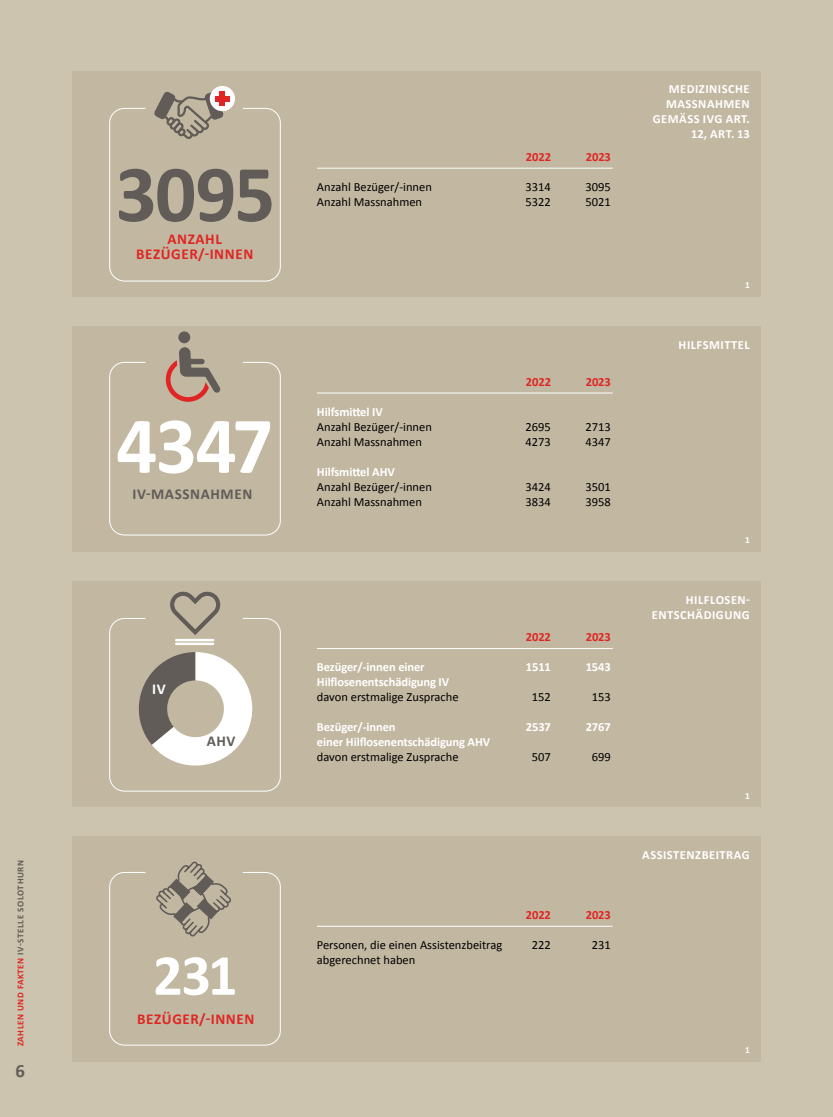
<style>
.page{position:relative;width:833px;height:1117px;background:#fff}
.page>*{position:absolute;margin:0;border:0;box-sizing:border-box;transform-origin:0 0}
.t1{font:700 81.25px "Calibri";color:#fff}
.t2{font:700 81.25px "Calibri";color:#615c58}
.t3{font:700 58.38px "Calibri";color:#fff}
.t4{font:700 18.75px "Calibri";color:#615c58}
.t5{font:700 15.12px/15px "Calibri";letter-spacing:.04em;color:#df2625;text-align:center}
.t6{font:700 15.12px "Calibri";letter-spacing:.04em;color:#615c58}
.t7{font:700 15.12px "Calibri";color:#fff}
.t8{font:12.5px "Calibri";color:#000}
.t9{font:700 12.5px "Calibri";letter-spacing:-.01em;color:#fff}
.t10{font:700 12.5px/15px "Calibri";letter-spacing:.04em;color:#fff;text-align:right}
.t11{font:700 12.5px "Calibri";letter-spacing:-.01em;color:#df2625}
.t12{font:700 9.38px "Calibri";color:#fff}
.t13{font:700 9px "Calibri";letter-spacing:.065em;color:#615c58}
.s1{color:#df2625}
</style>
<div class="page">
<div style="left:0;top:0;width:833px;height:1116px;background:#cdc4b0"></div>
<div style="left:72px;top:71px;width:688px;height:225px;background:#c2b8a1"></div>
<div style="left:72px;top:326px;width:688px;height:225px;background:#c2b8a1"></div>
<div style="left:72px;top:581px;width:688px;height:225px;background:#c2b8a1"></div>
<div style="left:72px;top:836px;width:688px;height:225px;background:#c2b8a1"></div>
<div style="left:109px;top:108px;width:172px;height:173px;border:1px solid #fff;border-radius:15px"></div>
<div style="left:109px;top:362px;width:172px;height:173px;border:1px solid #fff;border-radius:15px"></div>
<div style="left:109px;top:618px;width:172px;height:173px;border:1px solid #fff;border-radius:15px"></div>
<div style="left:109px;top:871px;width:172px;height:174px;border:1px solid #fff;border-radius:15px"></div>
<div style="left:178px;top:331px;width:12px;height:12px;background:#615c58;border-radius:50%"></div>
<svg style="left:166px;top:347px;width:55px;height:54px"></svg>
<svg style="left:154px;top:861px;width:79px;height:76px"></svg>
<svg style="left:154px;top:92px;width:69px;height:47px"></svg>
<div style="left:210px;top:86px;width:25px;height:25px;background:#fff;border-radius:50%"></div>
<div style="left:219px;top:91px;width:6px;height:15px;background:#df2625"></div>
<div style="left:215px;top:96px;width:15px;height:6px;background:#df2625"></div>
<svg style="left:169px;top:591px;width:52px;height:44px"></svg>
<hr style="left:176px;top:638px;width:37px;height:3px;background:#fff">
<hr style="left:176px;top:642px;width:37px;height:3px;background:#fff">
<svg style="left:138px;top:652px;width:115px;height:114px"></svg>
<hr style="left:317px;top:168px;width:295px;height:1px;background:#fff">
<hr style="left:317px;top:392px;width:295px;height:1px;background:#fff">
<hr style="left:317px;top:648px;width:295px;height:1px;background:#fff">
<hr style="left:317px;top:925px;width:295px;height:1px;background:#fff">
<p class="t13" style="left:14px;top:1046px;width:188px;rotate:-90deg"><span class="s1">ZAHLEN UND FAKTEN</span> IV-STELLE SOLOTHURN</p>
<h3 class="t4" style="left:15px;top:1056px;width:11px">6</h3>
<h1 class="t2" style="left:116px;top:136px;width:161px">3095</h1>
<p class="t5" style="left:136px;top:230px;width:119px">ANZAHL<br>BEZÜGER/-INNEN</p>
<h1 class="t1" style="left:116px;top:388px;width:159px">4347</h1>
<p class="t6" style="left:132px;top:483px;width:121px">IV-MASSNAHMEN</p>
<p class="t7" style="left:152px;top:678px;width:15px">IV</p>
<p class="t6" style="left:207px;top:730px;width:30px">AHV</p>
<h2 class="t3" style="left:153px;top:933px;width:86px">231</h2>
<p class="t5" style="left:137px;top:1010px;width:119px">BEZÜGER/-INNEN</p>
<p class="t11" style="left:526px;top:148px;width:27px">2022</p>
<p class="t11" style="left:586px;top:148px;width:27px">2023</p>
<p class="t8" style="left:317px;top:178px;width:116px">Anzahl Bezüger/-innen</p>
<p class="t8" style="left:525px;top:178px;width:27px">3314</p>
<p class="t8" style="left:585px;top:178px;width:27px">3095</p>
<p class="t8" style="left:317px;top:193px;width:107px">Anzahl Massnahmen</p>
<p class="t8" style="left:525px;top:193px;width:27px">5322</p>
<p class="t8" style="left:585px;top:193px;width:27px">5021</p>
<p class="t11" style="left:526px;top:373px;width:27px">2022</p>
<p class="t11" style="left:586px;top:373px;width:27px">2023</p>
<p class="t9" style="left:317px;top:403px;width:67px">Hilfsmittel IV</p>
<p class="t8" style="left:317px;top:418px;width:116px">Anzahl Bezüger/-innen</p>
<p class="t8" style="left:525px;top:418px;width:27px">2695</p>
<p class="t8" style="left:585px;top:418px;width:27px">2713</p>
<p class="t8" style="left:317px;top:433px;width:107px">Anzahl Massnahmen</p>
<p class="t8" style="left:525px;top:433px;width:27px">4273</p>
<p class="t8" style="left:585px;top:433px;width:27px">4347</p>
<p class="t9" style="left:317px;top:463px;width:79px">Hilfsmittel AHV</p>
<p class="t8" style="left:317px;top:478px;width:116px">Anzahl Bezüger/-innen</p>
<p class="t8" style="left:525px;top:478px;width:27px">3424</p>
<p class="t8" style="left:585px;top:478px;width:27px">3501</p>
<p class="t8" style="left:317px;top:493px;width:107px">Anzahl Massnahmen</p>
<p class="t8" style="left:525px;top:493px;width:27px">3834</p>
<p class="t8" style="left:585px;top:493px;width:27px">3958</p>
<p class="t11" style="left:526px;top:628px;width:27px">2022</p>
<p class="t11" style="left:586px;top:628px;width:27px">2023</p>
<p class="t9" style="left:317px;top:658px;width:109px">Bezüger/-innen einer</p>
<p class="t9" style="left:526px;top:658px;width:27px">1511</p>
<p class="t9" style="left:585px;top:658px;width:27px">1543</p>
<p class="t9" style="left:317px;top:673px;width:134px">Hilflosenentschädigung IV</p>
<p class="t8" style="left:317px;top:688px;width:143px">davon erstmalige Zusprache</p>
<p class="t8" style="left:532px;top:688px;width:21px">152</p>
<p class="t8" style="left:592px;top:688px;width:21px">153</p>
<p class="t9" style="left:317px;top:718px;width:80px">Bezüger/-innen</p>
<p class="t9" style="left:526px;top:718px;width:27px">2537</p>
<p class="t9" style="left:585px;top:718px;width:27px">2767</p>
<p class="t9" style="left:317px;top:733px;width:175px">einer Hilflosenentschädigung AHV</p>
<p class="t8" style="left:317px;top:748px;width:143px">davon erstmalige Zusprache</p>
<p class="t8" style="left:532px;top:748px;width:21px">507</p>
<p class="t8" style="left:592px;top:748px;width:21px">699</p>
<p class="t11" style="left:526px;top:905px;width:27px">2022</p>
<p class="t11" style="left:586px;top:905px;width:27px">2023</p>
<p class="t8" style="left:317px;top:936px;width:187px">Personen, die einen Assistenzbeitrag</p>
<p class="t8" style="left:532px;top:936px;width:21px">222</p>
<p class="t8" style="left:592px;top:936px;width:21px">231</p>
<p class="t8" style="left:317px;top:951px;width:100px">abgerechnet haben</p>
<p class="t10" style="left:653px;top:81px;width:99px">MEDIZINISCHE<br>MASSNAHMEN<br>GEMÄSS IVG ART.<br>12, ART. 13</p>
<p class="t12" style="left:745px;top:278px;width:6px">1</p>
<p class="t10" style="left:678px;top:336px;width:73px">HILFSMITTEL</p>
<p class="t12" style="left:745px;top:533px;width:6px">1</p>
<p class="t10" style="left:652px;top:591px;width:100px">HILFLOSEN-<br>ENTSCHÄDIGUNG</p>
<p class="t12" style="left:745px;top:788px;width:6px">1</p>
<p class="t10" style="left:642px;top:846px;width:109px">ASSISTENZBEITRAG</p>
<p class="t12" style="left:745px;top:1043px;width:6px">1</p>
</div>
